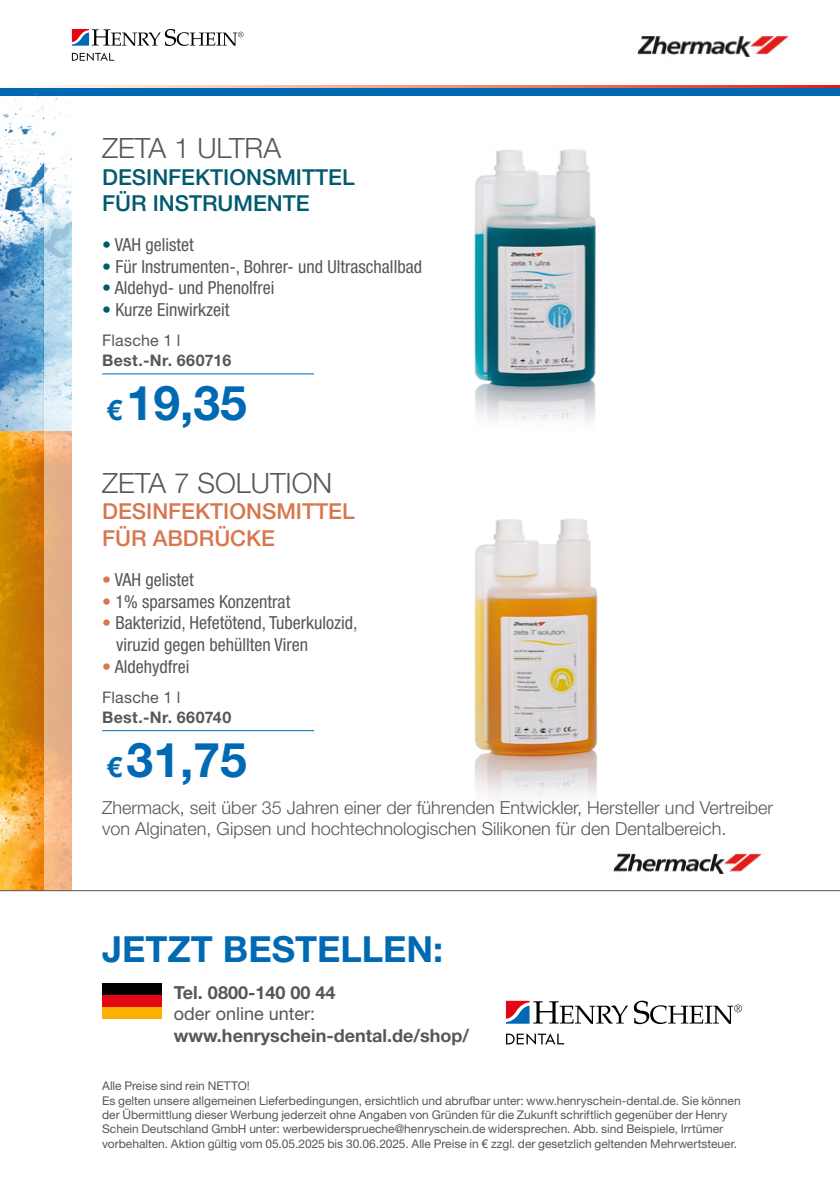
<style>
.page{position:relative;width:840px;height:1191px;background:#fff}
.page>*{position:absolute;margin:0;border:0;box-sizing:border-box;transform-origin:0 0}
.t1{font:700 48px "Helvetica Neue LT Std";color:#0069b4}
.t2{font:700 36px "Helvetica Neue LT Std";color:#0069b4}
.t3{font:300 28px "Helvetica Neue LT Std";color:#575756}
.t4{font:500 22px/26.4px "Helvetica Neue LT Std";color:#025a6e}
.t5{font:500 22px/26.4px "Helvetica Neue LT Std";color:#d6774d}
.t6{font:condensed 18px/21.6px "Helvetica Neue LT Std";color:#575756}
.t7{font:300 18px/21.6px "Helvetica Neue LT Std";color:#575756}
.t8{font:700 18px "Helvetica Neue LT Std";color:#575756}
.t9{font:18px "Helvetica Neue LT Std";color:#575756}
.t10{font:700 16px "Helvetica Neue LT Std";letter-spacing:.025em;color:#575756}
.t11{font:16px "Helvetica Neue LT Std";letter-spacing:.015em;color:#575756}
.t12{font:12px/14.4px "Helvetica Neue LT Std";color:#575756}
.s1{color:#025a6e}
.s2{font-size:28px}
.s3{color:#d6774d}
</style>
<div class="page">
<img style="left:474px;top:149px;width:122px;height:272px">
<svg style="left:0;top:85px;width:839px;height:4px;background:#b68b8e"></svg>
<div style="left:0;top:89px;width:839px;height:7px;background:#0069b4"></div>
<svg style="left:72px;top:29px;width:171px;height:17px"></svg>
<svg style="left:72px;top:52px;width:42px;height:9px"></svg>
<img style="left:0;top:93px;width:72px;height:339px">
<hr style="left:102px;top:373px;width:212px;height:1px;background:#0069b4">
<img style="left:0;top:432px;width:72px;height:458px">
<img style="left:637px;top:32px;width:155px;height:25px">
<img style="left:474px;top:518px;width:124px;height:289px">
<hr style="left:102px;top:730px;width:212px;height:1px;background:#0069b4">
<img style="left:613px;top:850px;width:151px;height:24px">
<svg style="left:506px;top:1000px;width:121px;height:24px"></svg>
<svg style="left:633px;top:1000px;width:108px;height:24px"></svg>
<svg style="left:506px;top:1033px;width:58px;height:11px"></svg>
<div style="left:102px;top:982px;width:60px;height:12px;background:#000"></div>
<div style="left:102px;top:994px;width:60px;height:12px;background:#e30613"></div>
<div style="left:102px;top:1006px;width:60px;height:12px;background:#f9b000"></div>
<hr style="left:0;top:890px;width:839px;height:1px;background:#575756">
<h3 class="t3" style="left:102px;top:131px;width:180px">ZETA 1 ULTRA</h3>
<h3 class="t4" style="left:102px;top:163px;width:254px">DESINFEKTIONSMITTEL<br>FÜR INSTRUMENTE</h3>
<h3 class="t6" style="left:102px;top:234px;width:93px"><span class="s1">•</span> VAH gelistet</h3>
<h3 class="t6" style="left:102px;top:255px;width:321px"><span class="s1">•</span> Für Instrumenten-, Bohrer- und Ultraschallbad</h3>
<h3 class="t6" style="left:102px;top:277px;width:174px"><span class="s1">•</span> Aldehyd- und Phenolfrei</h3>
<h3 class="t6" style="left:102px;top:299px;width:129px"><span class="s1">•</span> Kurze Einwirkzeit</h3>
<h3 class="t11" style="left:102px;top:331px;width:80px">Flasche 1 l</h3>
<h3 class="t10" style="left:102px;top:351px;width:130px">Best.-Nr. 660716</h3>
<h1 class="t1" style="left:106px;top:373px;width:142px"><span class="s2">€</span> 19,35</h1>
<h3 class="t3" style="left:102px;top:466px;width:231px">ZETA 7 SOLUTION</h3>
<h3 class="t5" style="left:102px;top:498px;width:254px">DESINFEKTIONSMITTEL<br>FÜR ABDRÜCKE</h3>
<h3 class="t6" style="left:102px;top:569px;width:93px"><span class="s3">•</span> VAH gelistet</h3>
<h3 class="t6" style="left:102px;top:590px;width:189px"><span class="s3">•</span> 1% sparsames Konzentrat</h3>
<h3 class="t6" style="left:116px;top:612px;width:243px;text-indent:-14px"><span class="s3">•</span> Bakterizid, Hefetötend, Tuberkulozid, viruzid gegen behüllten Viren</h3>
<h3 class="t6" style="left:102px;top:655px;width:89px"><span class="s3">•</span> Aldehydfrei</h3>
<h3 class="t11" style="left:102px;top:688px;width:80px">Flasche 1 l</h3>
<h3 class="t10" style="left:102px;top:707px;width:130px">Best.-Nr. 660740</h3>
<h1 class="t1" style="left:106px;top:730px;width:142px"><span class="s2">€</span> 31,75</h1>
<h3 class="t7" style="left:102px;top:796px;width:672px">Zhermack, seit über 35 Jahren einer der führenden Entwickler, Hersteller und Vertreiber von Alginaten, Gipsen und hochtechnologischen Silikonen für den Dentalbereich.</h3>
<h2 class="t2" style="left:102px;top:927px;width:342px">JETZT BESTELLEN:</h2>
<h3 class="t8" style="left:174px;top:981px;width:163px">Tel. 0800-140 00 44</h3>
<h3 class="t9" style="left:174px;top:1003px;width:143px">oder online unter:</h3>
<h3 class="t8" style="left:174px;top:1024px;width:296px">www.henryschein-dental.de/shop/</h3>
<p class="t12" style="left:102px;top:1078px;width:639px">Alle Preise sind rein NETTO!<br>Es gelten unsere allgemeinen Lieferbedingungen, ersichtlich und abrufbar unter: www.henryschein-dental.de. Sie können der Übermittlung dieser Werbung jederzeit ohne Angaben von Gründen für die Zukunft schriftlich gegenüber der Henry Schein Deutschland GmbH unter: werbewidersprueche@henryschein.de widersprechen. Abb. sind Beispiele, Irrtümer vorbehalten. Aktion gültig vom 05.05.2025 bis 30.06.2025. Alle Preise in € zzgl. der gesetzlich geltenden Mehrwertsteuer.</p>
</div>
